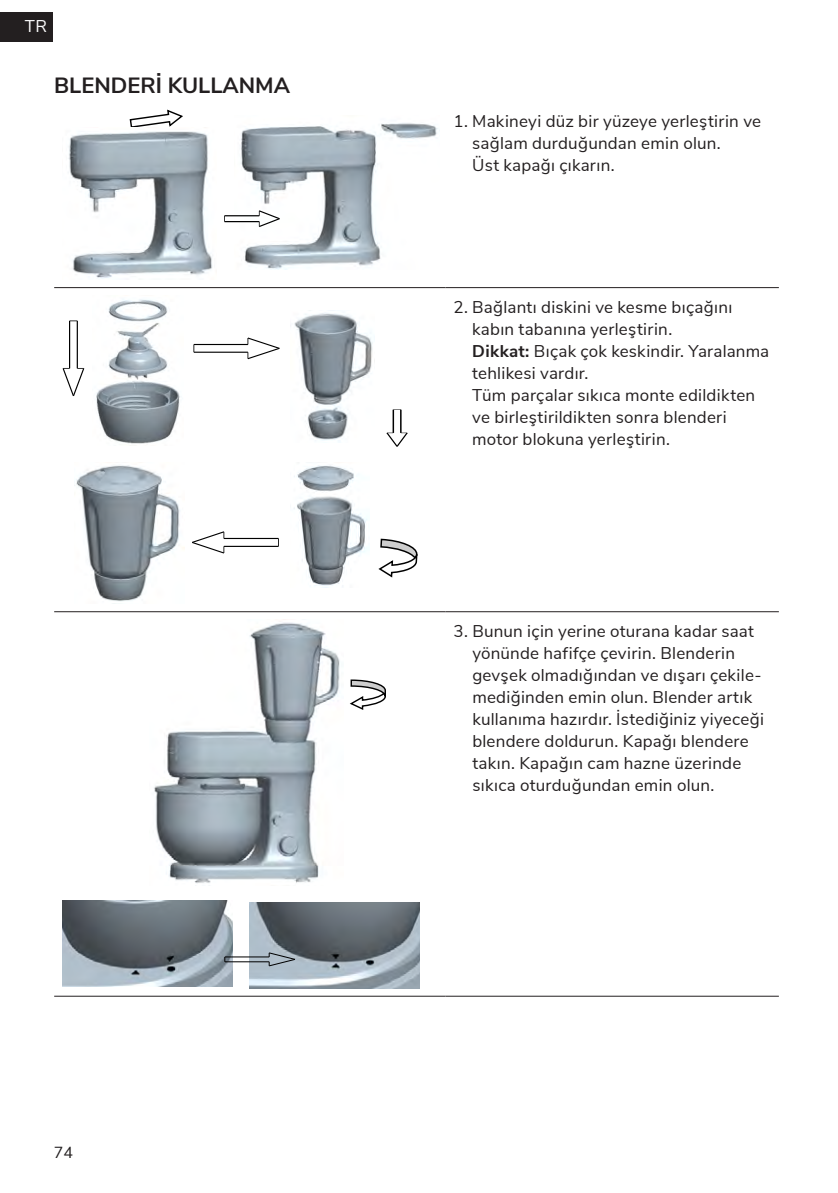
<style>
.page{position:relative;width:838px;height:1193px;background:#fff}
.page>*{position:absolute;margin:0;border:0;box-sizing:border-box;transform-origin:0 0}
.t1{font:700 22px "Nunito Sans";color:#231f20}
.t2{font:17px/22px "Nunito Sans";letter-spacing:.015em;color:#231f20}
.t3{font:17px "Nunito Sans";color:#fff}
.t4{font:16px "Nunito Sans";color:#231f20}
.s1{font-weight:700}
</style>
<div class="page">
<div style="left:0;top:12px;width:53px;height:30px;background:#231f20"></div>
<hr style="left:54px;top:287px;width:391px;height:1px;background:#231f20">
<hr style="left:445px;top:287px;width:334px;height:1px;background:#231f20">
<hr style="left:54px;top:611px;width:391px;height:1px;background:#231f20">
<hr style="left:445px;top:611px;width:334px;height:1px;background:#231f20">
<hr style="left:54px;top:996px;width:391px;height:1px;background:#231f20">
<hr style="left:445px;top:996px;width:334px;height:1px;background:#231f20">
<img style="left:234px;top:123px;width:206px;height:146px">
<hr style="left:224px;top:221px;width:35px;height:1px;background:#000">
<hr style="left:224px;top:215px;width:35px;height:1px;background:#000">
<svg style="left:259px;top:211px;width:20px;height:16px"></svg>
<svg style="left:129px;top:109px;width:54px;height:18px"></svg>
<img style="left:68px;top:131px;width:145px;height:148px">
<svg style="left:378px;top:538px;width:40px;height:40px"></svg>
<hr style="left:194px;top:352px;width:54px;height:1px;background:#000">
<hr style="left:194px;top:344px;width:54px;height:1px;background:#000">
<svg style="left:248px;top:338px;width:31px;height:21px"></svg>
<svg style="left:387px;top:409px;width:20px;height:37px"></svg>
<hr style="left:224px;top:538px;width:54px;height:1px;background:#000">
<hr style="left:224px;top:546px;width:54px;height:1px;background:#000">
<svg style="left:192px;top:532px;width:33px;height:21px"></svg>
<img style="left:96px;top:299px;width:84px;height:145px">
<hr style="left:69px;top:321px;width:1px;height:47px;background:#000">
<hr style="left:77px;top:321px;width:1px;height:47px;background:#000">
<svg style="left:63px;top:368px;width:21px;height:28px"></svg>
<img style="left:290px;top:312px;width:83px;height:130px">
<img style="left:74px;top:465px;width:110px;height:139px">
<img style="left:294px;top:465px;width:75px;height:123px">
<img style="left:62px;top:900px;width:170px;height:86px">
<img style="left:249px;top:902px;width:170px;height:86px">
<svg style="left:350px;top:679px;width:36px;height:31px"></svg>
<hr style="left:225px;top:961px;width:44px;height:1px;background:#000">
<hr style="left:225px;top:956px;width:44px;height:1px;background:#000">
<svg style="left:269px;top:952px;width:26px;height:14px"></svg>
<img style="left:154px;top:622px;width:186px;height:262px">
<p class="t3" style="left:25px;top:14px;width:24px">TR</p>
<p class="t3" style="left:25px;top:14px;width:24px">NL</p>
<p class="t1" style="left:54px;top:70px;width:237px">BLENDERI KULLANMA</p>
<p class="t4" style="left:54px;top:1140px;width:21px">74</p>
<p class="t2" style="left:472px;top:109px;width:290px;text-indent:-19px">1. Makineyi düz bir yüzeye yerleştirin ve sağlam durduğundan emin olun.<br>Üst kapağı çıkarın.</p>
<p class="t2" style="left:472px;top:295px;width:298px;text-indent:-19px">2. Bağlantı diskini ve kesme bıçağını kabın tabanına yerleştirin.<br><span class="s1">Dikkat:</span> Bıçak çok keskindir. Yaralanma tehlikesi vardır.<br>Tüm parçalar sıkıca monte edildikten ve birleştirildikten sonra blenderi motor blokuna yerleştirin.</p>
<p class="t2" style="left:472px;top:619px;width:293px;text-indent:-19px">3. Bunun için yerine oturana kadar saat yönünde hafifçe çevirin. Blenderin gevşek olmadığından ve dışarı çekile&shy;mediğinden emin olun. Blender artık kullanıma hazırdır. İstediğiniz yiyeceği blendere doldurun. Kapağı blendere takın. Kapağın cam hazne üzerinde sıkıca oturduğundan emin olun.</p>
</div>
